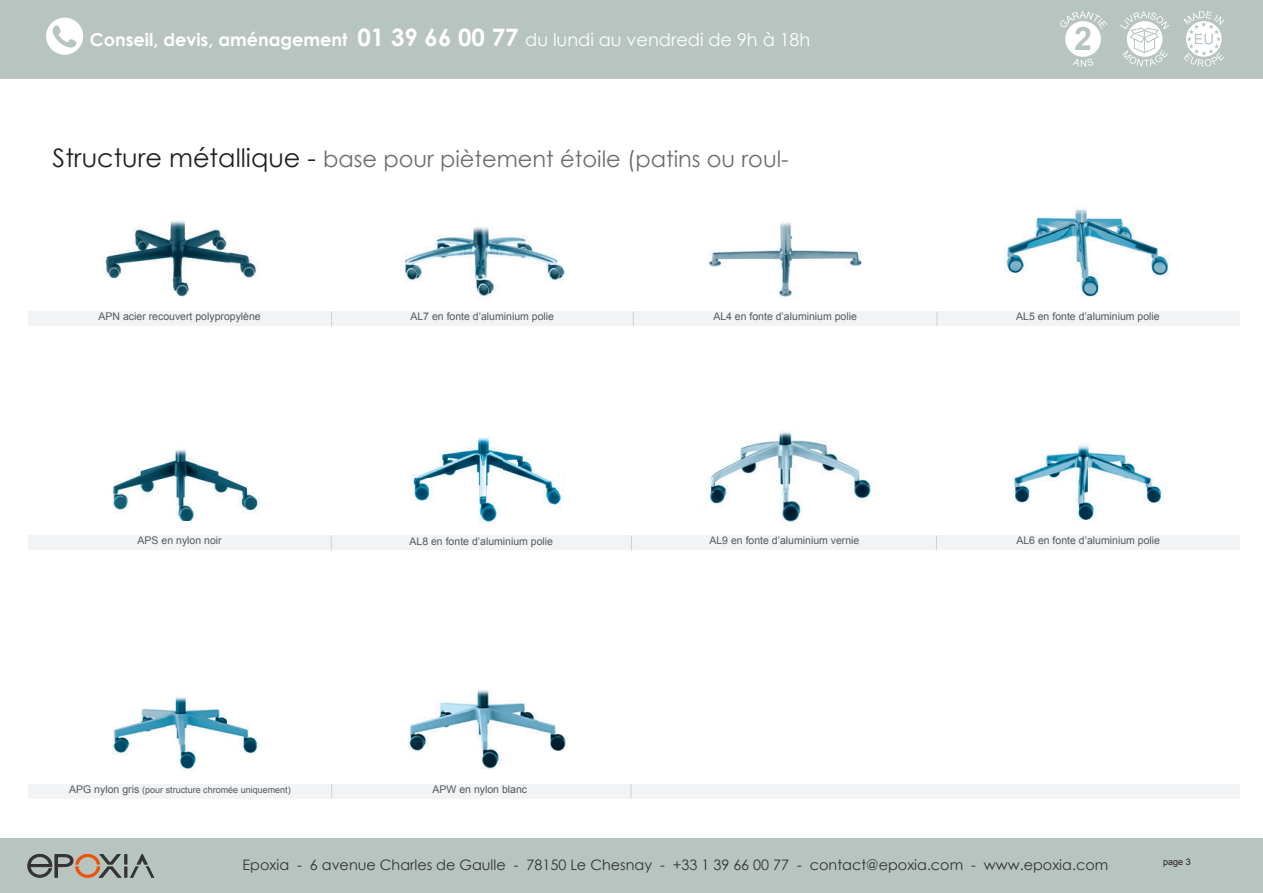
<style>
.page{position:relative;width:1263px;height:893px;background:#fff}
.page>*{position:absolute;margin:0;border:0;box-sizing:border-box;transform-origin:0 0}
.t1{font:700 32.25px "Arial";color:#b8c4bf}
.t2{font:22.5px "Century Gothic";color:#6c6d70}
.t3{font:700 17.7px "Century Gothic";color:#fff}
.t4{font:14.4px "Century Gothic";color:#333}
.t5{font:10.5px "Arial";color:#57585a}
.t6{font:9px "Arial";color:#57585a}
.t7{font:9px "Arial";color:#231f20}
.s1{font-size:24px}
.s2{font-weight:400}
.s3{font-size:25.5px;color:#231f20}
.s4{font-size:10.5px}
</style>
<div class="page">
<div style="left:0;top:839px;width:1263px;height:54px;background:#b8c4bf"></div>
<div style="left:0;top:0;width:1263px;height:78px;background:#b8c4bf"></div>
<div style="left:46px;top:18px;width:37px;height:37px;background:#fff;border-radius:50%"></div>
<svg style="left:53px;top:25px;width:24px;height:23px"></svg>
<div style="left:1065px;top:21px;width:36px;height:36px;background:#fff;border-radius:50%"></div>
<svg style="left:1060px;top:11px;width:47px;height:18px"></svg>
<svg style="left:1073px;top:59px;width:20px;height:8px"></svg>
<svg style="left:1120px;top:11px;width:49px;height:56px"></svg>
<svg style="left:1183px;top:11px;width:41px;height:56px"></svg>
<svg style="left:27px;top:854px;width:127px;height:24px"></svg>
<img style="left:113px;top:449px;width:85px;height:72px">
<img style="left:198px;top:464px;width:63px;height:72px">
<img style="left:1004px;top:208px;width:165px;height:89px">
<img style="left:708px;top:222px;width:154px;height:75px">
<img style="left:105px;top:221px;width:151px;height:76px">
<div style="left:28px;top:312px;width:1211px;height:14px;background:#f2f3f4"></div>
<svg style="left:331px;top:312px;width:1px;height:14px"></svg>
<svg style="left:633px;top:312px;width:1px;height:14px"></svg>
<svg style="left:936px;top:312px;width:1px;height:14px"></svg>
<img style="left:404px;top:227px;width:161px;height:70px">
<img style="left:1014px;top:444px;width:150px;height:76px">
<div style="left:28px;top:536px;width:1212px;height:14px;background:#f2f3f4"></div>
<div style="left:28px;top:784px;width:1212px;height:14px;background:#f2f3f4"></div>
<svg style="left:631px;top:536px;width:1px;height:15px"></svg>
<svg style="left:331px;top:784px;width:1px;height:14px"></svg>
<svg style="left:936px;top:536px;width:1px;height:14px"></svg>
<svg style="left:630px;top:784px;width:1px;height:14px"></svg>
<img style="left:112px;top:697px;width:145px;height:74px">
<img style="left:409px;top:689px;width:157px;height:80px">
<img style="left:411px;top:437px;width:93px;height:86px">
<img style="left:504px;top:452px;width:52px;height:53px">
<img style="left:556px;top:487px;width:5px;height:18px">
<img style="left:713px;top:432px;width:92px;height:59px">
<img style="left:805px;top:441px;width:67px;height:58px">
<img style="left:713px;top:491px;width:89px;height:32px">
<img style="left:709px;top:475px;width:4px;height:28px">
<svg style="left:331px;top:536px;width:1px;height:15px"></svg>
<h3 class="t3" style="left:90px;top:26px;width:722px">Conseil, devis, aménagement <span class="s1">01 39 66 00 77</span> <span class="s2">du lundi au vendredi de 9h à 18h</span></h3>
<h1 class="t1" style="left:1074px;top:16px;width:19px">2</h1>
<p class="t2" style="left:53px;top:143px;width:737px"><span class="s3">Structure métallique -</span> base pour piètement étoile (patins ou roul-</p>
<p class="t5" style="left:99px;top:309px;width:164px">APN acier recouvert polypropylène</p>
<p class="t5" style="left:410px;top:309px;width:145px">AL7 en fonte d’aluminium polie</p>
<p class="t5" style="left:713px;top:309px;width:145px">AL4 en fonte d’aluminium polie</p>
<p class="t5" style="left:1016px;top:309px;width:145px">AL5 en fonte d’aluminium polie</p>
<p class="t5" style="left:138px;top:533px;width:86px">APS en nylon noir</p>
<p class="t6" style="left:69px;top:783px;width:223px"><span class="s4">APG nylon gris</span> (pour structure chromée uniquement)</p>
<p class="t5" style="left:409px;top:534px;width:145px">AL8 en fonte d’aluminium polie</p>
<p class="t5" style="left:709px;top:533px;width:151px">AL9 en fonte d’aluminium vernie</p>
<p class="t5" style="left:433px;top:782px;width:96px">APW en nylon blanc</p>
<p class="t5" style="left:1016px;top:533px;width:145px">AL6 en fonte d’aluminium polie</p>
<h3 class="t4" style="left:243px;top:854px;width:867px">Epoxia - 6 avenue Charles de Gaulle - 78150 Le Chesnay - +33 1 39 66 00 77 - contact@epoxia.com - www.epoxia.com</h3>
<p class="t7" style="left:1163px;top:856px;width:29px">page 3</p>
</div>
